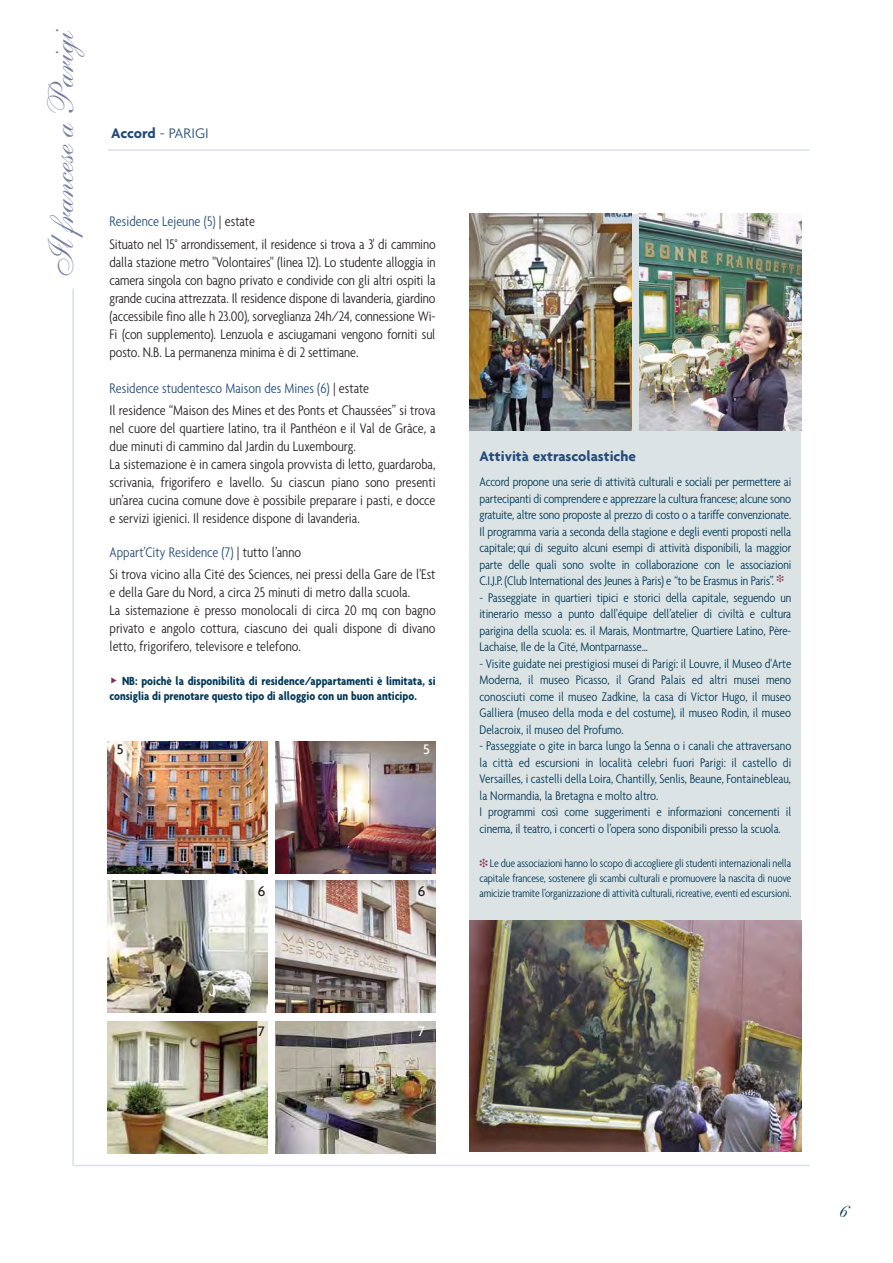
<style>
.page{position:relative;width:893px;height:1263px;background:#fff}
.page>*{position:absolute;margin:0;border:0;box-sizing:border-box;transform-origin:0 0}
.t1{font:36px "Shelley Allegro Script";color:#747da1}
.t2{font:24px "Shelley Allegro Script";color:#003757}
.t3{font:300 condensed 15px/18px "Agenda";color:#231f20}
.t4{font:700 15px "Agenda";color:#244b7c}
.t5{font:300 15px "Agenda";color:#244b7c}
.t6{font:500 15px "Agenda";color:#231f20}
.t7{font:500 15px "Agenda";color:#fff}
.t8{font:300 condensed 13.5px/16.5px "Agenda";letter-spacing:-.005em;color:#003757;text-align:justify}
.t9{font:700 condensed 12.75px/15.8px "Agenda";color:#003757}
.t10{font:300 condensed 12px/15px "Agenda";letter-spacing:-.015em;color:#003757;text-align:justify}
.s1{font-weight:700}
.s2{color:#244b7c}
.s3{color:#85304e}
</style>
<div class="page">
<hr style="left:108px;top:149px;width:701px;height:2px;background:#d9dfe8">
<hr style="left:74px;top:1165px;width:735px;height:1px;background:#d9dfe8">
<img style="left:108px;top:1022px;width:159px;height:132px">
<img style="left:276px;top:1022px;width:159px;height:132px">
<div style="left:469px;top:214px;width:332px;height:730px;background:#dbe3e4"></div>
<img style="left:469px;top:921px;width:332px;height:231px">
<img style="left:469px;top:214px;width:162px;height:217px">
<img style="left:639px;top:214px;width:162px;height:217px">
<hr style="left:72px;top:289px;width:2px;height:877px;background:#d9dfe8">
<img style="left:108px;top:881px;width:159px;height:131px">
<img style="left:276px;top:881px;width:159px;height:131px">
<img style="left:108px;top:741px;width:159px;height:132px">
<img style="left:276px;top:741px;width:159px;height:132px">
<h1 class="t1" style="left:52px;top:282px;width:254px;rotate:-90deg">Il francesea Parigi</h1>
<p class="t5" style="left:111px;top:128px;width:99px"><span class="s1">Accord</span> - PARIGI</p>
<p class="t3" style="left:109px;top:212px;width:327px;line-height:22.2px"><span class="s2">Residence Lejeune (5)</span> | estate<br>Situato nel 15° arrondissement, il residence si trova a 3' di cammino</p>
<p class="t3" style="left:109px;top:254px;width:327px;text-align:justify">dalla stazione metro "Volontaires" (linea 12). Lo studente alloggia in camera singola con bagno privato e condivide con gli altri ospiti la grande cucina attrezzata. Il residence dispone di lavanderia, giardino (accessibile fino alle h 23.00), sorveglianza 24h/24, connessione Wi-Fi (con supplemento). Lenzuola e asciugamani vengono forniti sul posto. N.B. La permanenza minima è di 2 settimane.</p>
<p class="t3" style="left:109px;top:378px;width:327px;line-height:22.2px"><span class="s2">Residence studentesco Maison des Mines (6)</span> | estate<br>Il residence “Maison des Mines et des Ponts et Chaussées” si trova</p>
<p class="t3" style="left:109px;top:420px;width:327px">nel cuore del quartiere latino, tra il Panthéon e il Val de Grâce, a due minuti di cammino dal Jardin du Luxembourg.<br>La sistemazione è in camera singola provvista di letto, guardaroba, scrivania, frigorifero e lavello. Su ciascun piano sono presenti un’area cucina comune dove è possibile preparare i pasti, e docce e servizi igienici. Il residence dispone di lavanderia.</p>
<p class="t3" style="left:109px;top:542px;width:327px;line-height:22.2px"><span class="s2">Appart’City Residence (7)</span> | tutto l’anno<br>Si trova vicino alla Cité des Sciences, nei pressi della Gare de l'Est</p>
<p class="t3" style="left:109px;top:584px;width:327px">e della Gare du Nord, a circa 25 minuti di metro dalla scuola.<br>La sistemazione è presso monolocali di circa 20 mq con bagno privato e angolo cottura, ciascuno dei quali dispone di divano letto, frigorifero, televisore e telefono.</p>
<p class="t9" style="left:109px;top:674px;width:327px"><span class="s3">◆</span> NB: poichè la disponibilità di residence/appartamenti è limitata, si consiglia di prenotare questo tipo di alloggio con un buon anticipo.</p>
<p class="t6" style="left:117px;top:744px;width:8px">5</p>
<p class="t7" style="left:423px;top:744px;width:8px">5</p>
<p class="t6" style="left:258px;top:886px;width:9px">6</p>
<p class="t6" style="left:418px;top:886px;width:9px">6</p>
<p class="t4" style="left:479px;top:451px;width:158px">Attività extrascolastiche</p>
<p class="t8" style="left:479px;top:475px;width:313px">Accord propone una serie di attività culturali e sociali per permettere ai partecipanti di comprendere e apprezzare la cultura francese; alcune sono gratuite, altre sono proposte al prezzo di costo o a tariffe convenzionate.<br>Il programma varia a seconda della stagione e degli eventi proposti nella capitale; qui di seguito alcuni esempi di attività disponibili, la maggior parte delle quali sono svolte in collaborazione con le associazioni C.I.J.P. (Club International des Jeunes à Paris) e “to be Erasmus in Paris”. <sup>❉</sup></p>
<p class="t8" style="left:479px;top:590px;width:313px">- Passeggiate in quartieri tipici e storici della capitale, seguendo un itinerario messo a punto dall'équipe dell’atelier di civiltà e cultura parigina della scuola: es. il Marais, Montmartre, Quartiere Latino, Père-Lachaise, Ile de la Cité, Montparnasse...</p>
<p class="t8" style="left:479px;top:656px;width:313px">- Visite guidate nei prestigiosi musei di Parigi: il Louvre, il Museo d'Arte Moderna, il museo Picasso, il Grand Palais ed altri musei meno conosciuti come il museo Zadkine, la casa di Victor Hugo, il museo Galliera (museo della moda e del costume), il museo Rodin, il museo Delacroix, il museo del Profumo.</p>
<p class="t8" style="left:479px;top:739px;width:313px;text-align:left">- Passeggiate o gite in barca lungo la Senna o i canali che attraversano la città ed escursioni in località celebri fuori Parigi: il castello di Versailles, i castelli della Loira, Chantilly, Senlis, Beaune, Fontainebleau, la Normandia, la Bretagna e molto altro.<br>I programmi così come suggerimenti e informazioni concernenti il cinema, il teatro, i concerti o l’opera sono disponibili presso la scuola.</p>
<p class="t10" style="left:479px;top:857px;width:313px"><span class="s3">❉</span> Le due associazioni hanno lo scopo di accogliere gli studenti internazionali nella capitale francese, sostenere gli scambi culturali e promuovere la nascita di nuove amicizie tramite l’organizzazione di attività culturali, ricreative, eventi ed escursioni.</p>
<p class="t6" style="left:258px;top:1026px;width:8px">7</p>
<p class="t7" style="left:418px;top:1026px;width:8px">7</p>
<h2 class="t2" style="left:835px;top:1203px;width:11px">6</h2>
</div>
